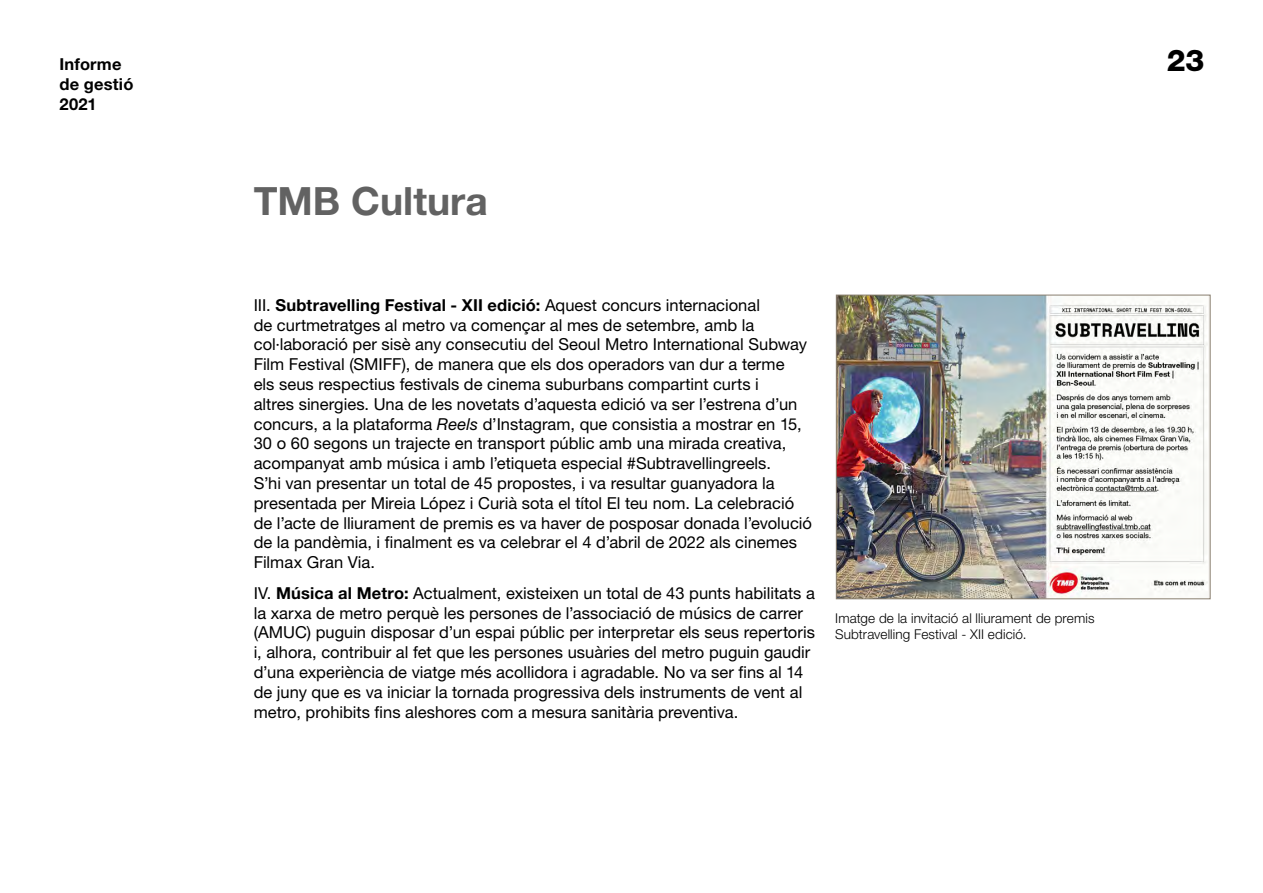
<style>
.page{position:relative;width:1263px;height:893px;background:#fff}
.page>*{position:absolute;margin:0;border:0;box-sizing:border-box;transform-origin:0 0}
.t1{font:700 39px "Xckjkw Helvetica Neue LT Std";color:#626262}
.t2{font:800 30px "Sxhhrd Helvetica Neue LT Std";color:#000}
.t3{font:16.5px/19.8px "Wqkstr Helvetica Neue LT Std";color:#000}
.t4{font:700 16.5px/19.8px "Dqcyrr Helvetica Neue LT Std";letter-spacing:.01em;color:#000}
.t5{font:300 13.5px/16.2px "Nplrtt Helvetica Neue LT Std";letter-spacing:.01em;color:#000}
.s1{font-family:"Xckjkw Helvetica Neue LT Std";font-weight:700}
.s2{font-family:"Ymrcxk Helvetica Neue LT Std";font-style:italic}
</style>
<div class="page">
<img style="left:838px;top:297px;width:369px;height:300px">
<div style="left:836px;top:295px;width:374px;height:304px;border:1px solid #887e6e"></div>
<p class="t4" style="left:60px;top:54px;width:63px">Informe</p>
<h2 class="t2" style="left:1167px;top:42px;width:39px">23</h2>
<p class="t4" style="left:60px;top:74px;width:75px">de gestió<br>2021</p>
<h1 class="t1" style="left:254px;top:177px;width:236px">TMB Cultura</h1>
<p class="t3" style="left:254px;top:295px;width:560px">III. <span class="s1">Subtravelling Festival - XII edició:</span> Aquest concurs internacional<br>de curtmetratges al metro va començar al mes de setembre, amb la col·laboració per sisè any consecutiu del Seoul Metro International Subway Film Festival (SMIFF), de manera que els dos operadors van dur a terme<br>els seus respectius festivals de cinema suburbans compartint curts i<br>altres sinergies. Una de les novetats d’aquesta edició va ser l’estrena d’un concurs, a la plataforma <span class="s2">Reels</span> d’Instagram, que consistia a mostrar en 15, 30 o 60 segons un trajecte en transport públic amb una mirada creativa, acompanyat amb música i amb l’etiqueta especial #Subtravellingreels.<br>S’hi van presentar un total de 45 propostes, i va resultar guanyadora la presentada per Mireia López i Curià sota el títol El teu nom. La celebració de l’acte de lliurament de premis es va haver de posposar donada l’evolució de la pandèmia, i fnalment es va celebrar el 4 d’abril de 2022 als cinemes Filmax Gran Via.</p>
<p class="t3" style="left:254px;top:583px;width:563px">IV. <span class="s1">Música al Metro:</span> Actualment, existeixen un total de 43 punts habilitats a la xarxa de metro perquè les persones de l’associació de músics de carrer (AMUC) puguin disposar d’un espai públic per interpretar els seus repertoris i, alhora, contribuir al fet que les persones usuàries del metro puguin gaudir d’una experiència de viatge més acollidora i agradable. No va ser fns al 14 de juny que es va iniciar la tornada progressiva dels instruments de vent al metro, prohibits fns aleshores com a mesura sanitària preventiva.</p>
<p class="t5" style="left:835px;top:610px;width:261px">Imatge de la invitació al lliurament de premis<br>Subtravelling Festival - XII edició.</p>
</div>
